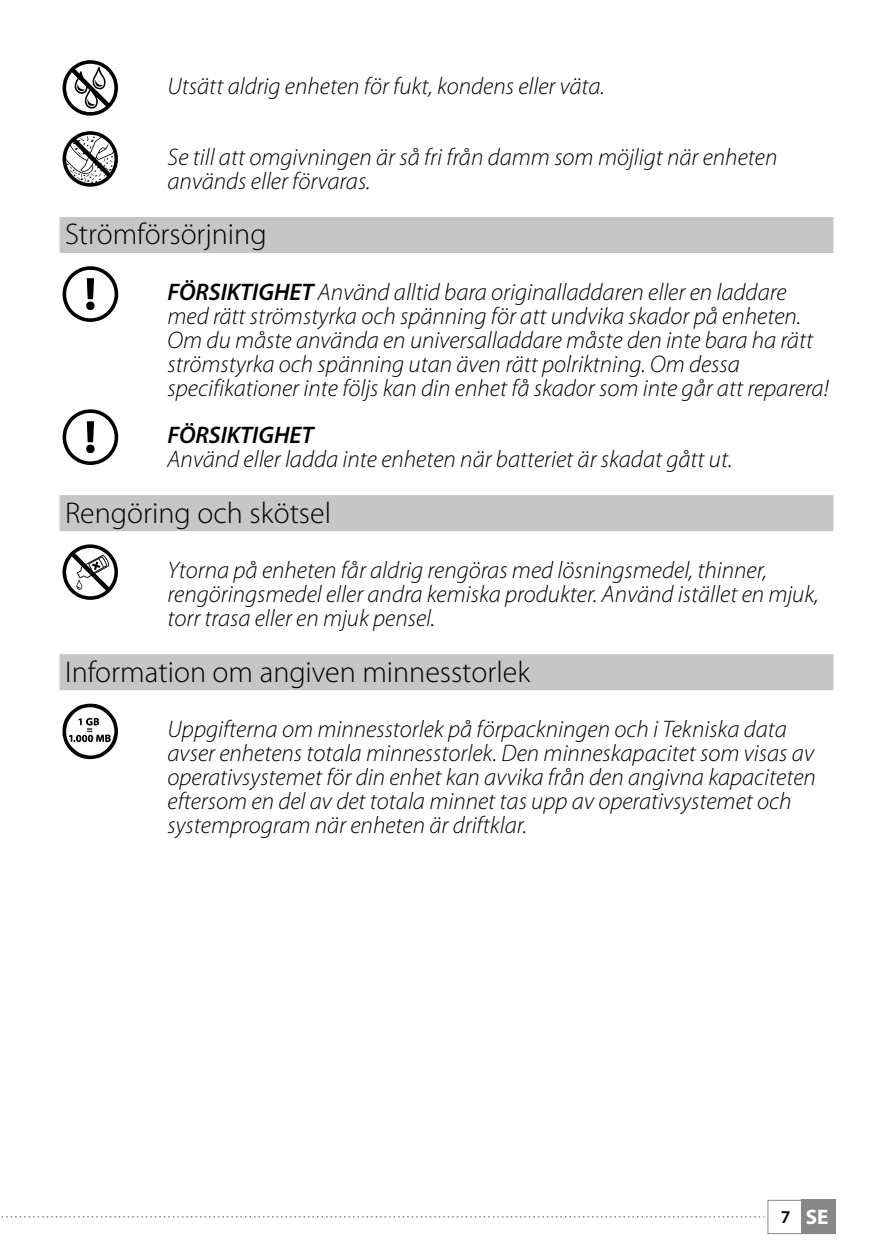
<style>
.page{position:relative;width:893px;height:1259px;background:#fff}
.page>*{position:absolute;margin:0;border:0;box-sizing:border-box;transform-origin:0 0}
.t1{font:300 30px "Myriad Pro";color:#000}
.t2{font:italic 300 24px/24px "Myriad Pro";color:#000}
.t3{font:italic 600 24px "Myriad Pro";color:#000}
.t4{font:700 21px "Myriad Pro";color:#fff}
.s1{font-weight:600}
.s2{font-weight:600;font-size:18px;color:#000}
</style>
<div class="page">
<div style="left:801px;top:1200px;width:35px;height:34px;background:#878787"></div>
<div style="left:767px;top:1200px;width:69px;height:34px;border:1px solid #878787"></div>
<svg style="left:2px;top:1216px;width:762px;height:1px"></svg>
<div style="left:60px;top:217px;width:773px;height:36px;background:#c6c6c6"></div>
<div style="left:60px;top:495px;width:773px;height:36px;background:#c6c6c6"></div>
<div style="left:60px;top:654px;width:773px;height:36px;background:#c6c6c6"></div>
<p class="t2" style="left:168px;top:75px;width:439px">Utsätt aldrig enheten för fukt, kondens eller väta.</p>
<p class="t2" style="left:168px;top:146px;width:611px">Se till att omgivningen är så fri från damm som möjligt när enheten används eller förvaras.</p>
<p class="t1" style="left:65px;top:218px;width:203px">Strömförsörjning</p>
<p class="t2" style="left:168px;top:281px;width:663px"><span class="s1">FÖRSIKTIGHET</span> Använd alltid bara originalladdaren eller en laddare med rätt strömstyrka och spänning för att undvika skador på enheten.<br>Om du måste använda en universalladdare måste den inte bara ha rätt strömstyrka och spänning utan även rätt polriktning. Om dessa specifikationer inte följs kan din enhet få skador som inte går att reparera!</p>
<p class="t3" style="left:168px;top:420px;width:148px">FÖRSIKTIGHET</p>
<p class="t2" style="left:168px;top:448px;width:566px">Använd eller ladda inte enheten när batteriet är skadat gått ut.</p>
<p class="t1" style="left:65px;top:496px;width:268px">Rengöring och skötsel</p>
<p class="t2" style="left:168px;top:559px;width:653px">Ytorna på enheten får aldrig rengöras med lösningsmedel, thinner, rengöringsmedel eller andra kemiska produkter. Använd istället en mjuk, torr trasa eller en mjuk pensel.</p>
<p class="t1" style="left:65px;top:655px;width:466px">Information om angiven minnesstorlek</p>
<p class="t2" style="left:168px;top:718px;width:650px;text-indent:-108px">❑ Uppgifterna om minnesstorlek på förpackningen och i Tekniska data avser enhetens totala minnesstorlek. Den minneskapacitet som visas av operativsystemet för din enhet kan avvika från den angivna kapaciteten eftersom en del av det totala minnet tas upp av operativsystemet och systemprogram när enheten är driftklar.</p>
<p class="t4" style="left:781px;top:1203px;width:49px"><span class="s2">7</span> SE</p>
</div>
